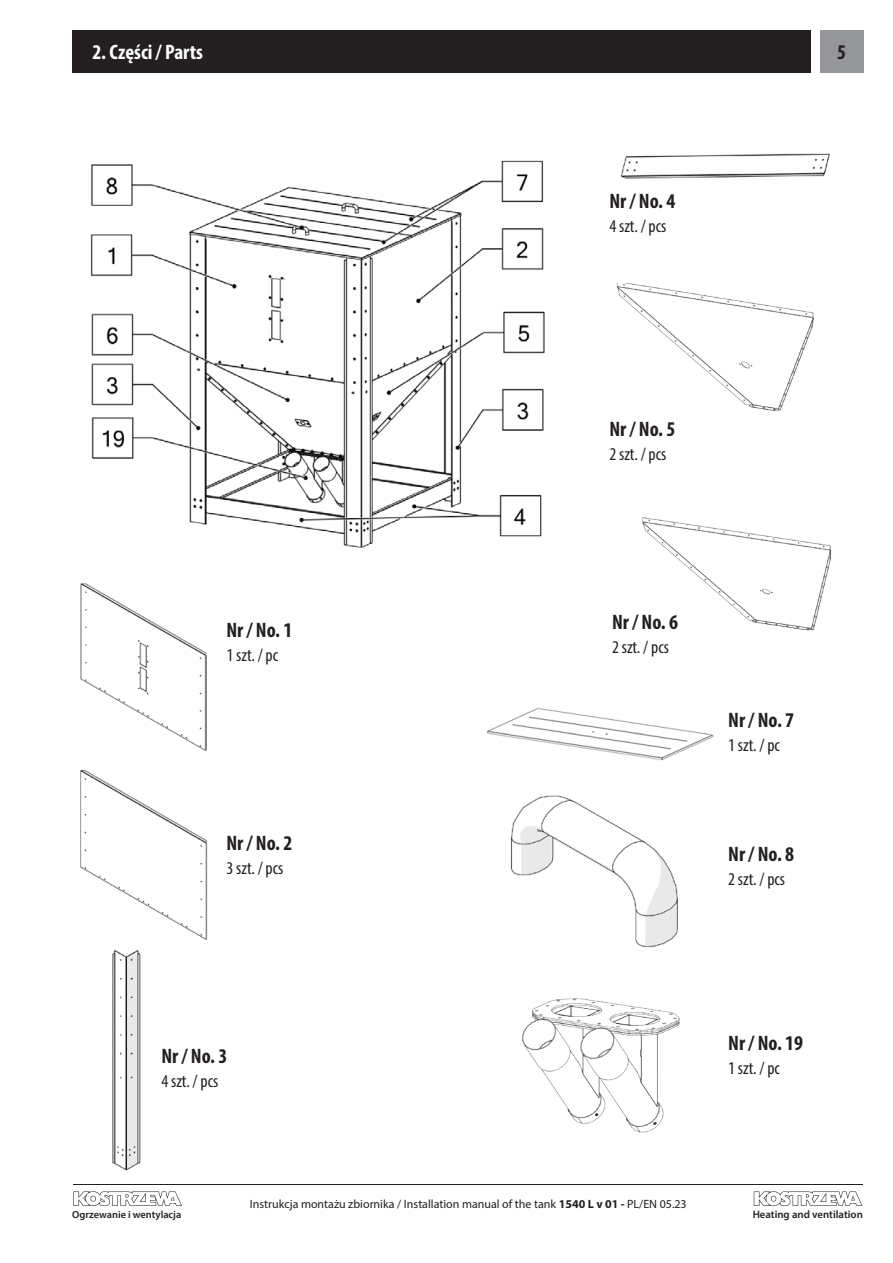
<style>
.page{position:relative;width:893px;height:1263px;background:#fff}
.page>*{position:absolute;margin:0;border:0;box-sizing:border-box;transform-origin:0 0}
.Podrozdział{font:700 condensed 21px "Myriad Pro";color:#231f20}
.Rozdział{font:700 condensed 21px "Myriad Pro";color:#fff}
.Podrozdział-2{font:condensed 18px "Myriad Pro";color:#231f20}
.t1{font:12px "Myriad Pro";color:#231f20}
.t2{font:600 10.8px "Myriad Pro";color:#231f20}
.t3{font:600 10.35px "Myriad Pro";color:#231f20}
.s1{font-weight:700}
</style>
<div class="page">
<hr style="left:73px;top:1184px;width:790px;height:1px;background:#231f20">
<svg style="left:73px;top:1191px;width:109px;height:15px"></svg>
<svg style="left:754px;top:1191px;width:108px;height:15px"></svg>
<div style="left:820px;top:30px;width:43px;height:42px;background:#949699"></div>
<div style="left:72px;top:30px;width:739px;height:43px;background:#231f20"></div>
<img style="left:90px;top:160px;width:455px;height:388px">
<img style="left:522px;top:998px;width:158px;height:135px">
<img style="left:510px;top:795px;width:168px;height:153px">
<img style="left:80px;top:770px;width:127px;height:170px">
<img style="left:486px;top:708px;width:227px;height:53px">
<img style="left:80px;top:583px;width:126px;height:168px">
<img style="left:112px;top:950px;width:29px;height:221px">
<img style="left:621px;top:153px;width:209px;height:26px">
<img style="left:616px;top:284px;width:198px;height:127px">
<img style="left:642px;top:517px;width:190px;height:114px">
<p class="Rozdział" style="left:92px;top:39px;width:112px">2. Części / Parts</p>
<p class="Podrozdział" style="left:837px;top:39px;width:10px">5</p>
<p class="Podrozdział" style="left:609px;top:188px;width:68px">Nr / No. 4</p>
<p class="Podrozdział-2" style="left:609px;top:215px;width:58px">4 szt. / pcs</p>
<p class="Podrozdział" style="left:226px;top:617px;width:68px">Nr / No. 1</p>
<p class="Podrozdział-2" style="left:226px;top:645px;width:53px">1 szt. / pc</p>
<p class="Podrozdział" style="left:226px;top:830px;width:68px">Nr / No. 2</p>
<p class="Podrozdział-2" style="left:226px;top:857px;width:58px">3 szt. / pcs</p>
<p class="Podrozdział" style="left:161px;top:1043px;width:68px">Nr / No. 3</p>
<p class="Podrozdział-2" style="left:161px;top:1070px;width:58px">4 szt. / pcs</p>
<p class="Podrozdział" style="left:609px;top:416px;width:68px">Nr / No. 5</p>
<p class="Podrozdział-2" style="left:609px;top:443px;width:58px">2 szt. / pcs</p>
<p class="Podrozdział" style="left:612px;top:609px;width:68px">Nr / No. 6</p>
<p class="Podrozdział-2" style="left:612px;top:636px;width:58px">2 szt. / pcs</p>
<p class="Podrozdział" style="left:728px;top:707px;width:68px">Nr / No. 7</p>
<p class="Podrozdział-2" style="left:728px;top:734px;width:53px">1 szt. / pc</p>
<p class="Podrozdział" style="left:728px;top:841px;width:68px">Nr / No. 8</p>
<p class="Podrozdział-2" style="left:728px;top:868px;width:58px">2 szt. / pcs</p>
<p class="Podrozdział" style="left:728px;top:1030px;width:76px">Nr / No. 19</p>
<p class="Podrozdział-2" style="left:728px;top:1057px;width:53px">1 szt. / pc</p>
<p class="t1" style="left:250px;top:1197px;width:438px">Instrukcja montażu zbiornika / Installation manual of the tank <span class="s1">1540 L v 01 -</span> PL/EN 05.23</p>
<p class="t3" style="left:72px;top:1207px;width:111px">Ogrzewanie i wentylacja</p>
<p class="t2" style="left:753px;top:1207px;width:112px">Heating and ventilation</p>
</div>
